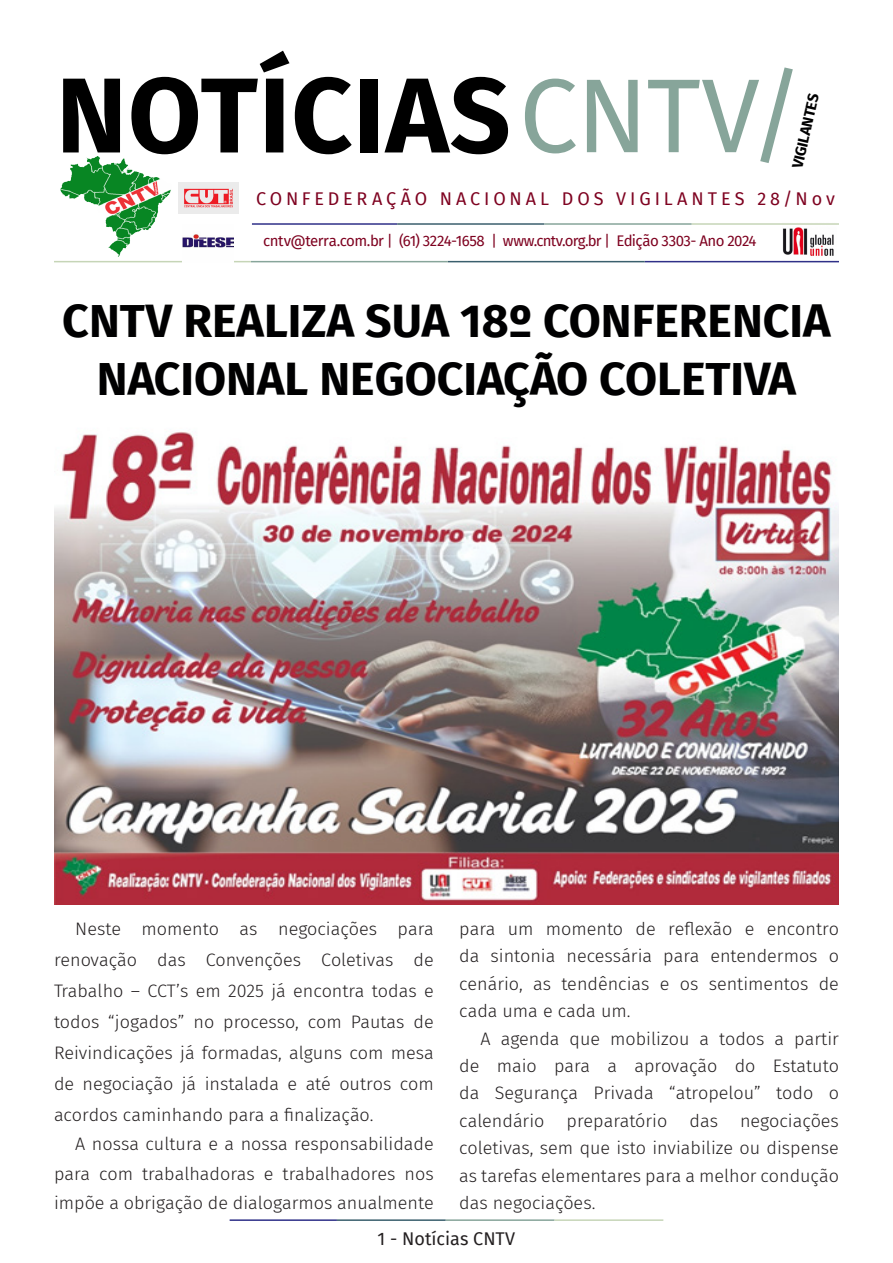
<style>
.page{position:relative;width:893px;height:1263px;background:#fff}
.page>*{position:absolute;margin:0;border:0;box-sizing:border-box;transform-origin:0 0}
.t1{font:700 106.5px "Fira Sans";letter-spacing:.01em;color:#000}
.t2{font:700 46.5px/58.5px "Fira Sans";color:#000001;text-align:center}
.t3{font:300 18px/27.5px "Fira Sans";color:#231f20;text-align:justify}
.t4{font:18px "Fira Sans";letter-spacing:.215em;color:#7e0220}
.t5{font:18px "Fira Sans";color:#231f20}
.t6{font:15px "Fira Sans";letter-spacing:-.035em;color:#7e0220}
.t7{font:700 15px "Fira Sans";color:#000001}
.s1{font-weight:400;font-size:105px;color:#87a59a}
</style>
<div class="page">
<hr style="left:230px;top:1219px;width:107px;height:2px;background:#2f3088">
<hr style="left:337px;top:1219px;width:109px;height:2px;background:#3a5f6d">
<hr style="left:446px;top:1219px;width:109px;height:2px;background:#87a59a">
<hr style="left:555px;top:1219px;width:108px;height:2px;background:#c6d5b7">
<img style="left:782px;top:227px;width:54px;height:34px">
<hr style="left:252px;top:223px;width:145px;height:2px;background:#2f3088">
<hr style="left:397px;top:223px;width:147px;height:2px;background:#3a5f6d">
<hr style="left:544px;top:223px;width:148px;height:2px;background:#87a59a">
<hr style="left:692px;top:223px;width:147px;height:2px;background:#c6d5b7">
<hr style="left:645px;top:261px;width:194px;height:1px;background:#2f3088">
<hr style="left:448px;top:261px;width:197px;height:1px;background:#3a5f6d">
<hr style="left:251px;top:261px;width:197px;height:1px;background:#87a59a">
<hr style="left:54px;top:261px;width:197px;height:1px;background:#c6d5b7">
<img style="left:61px;top:157px;width:110px;height:100px">
<img style="left:178px;top:182px;width:61px;height:32px">
<img style="left:183px;top:234px;width:51px;height:28px">
<img style="left:54px;top:432px;width:785px;height:473px">
<p class="t1" style="left:56px;top:26px;width:749px">NOTÍCIAS<span class="s1">CNTV/</span></p>
<p class="t7" style="left:785px;top:165px;width:77px;rotate:-77deg">VIGILANTES</p>
<p class="t4" style="left:256px;top:185px;width:580px">CONFEDERAÇÃO NACIONAL DOS VIGILANTES 28/Nov</p>
<p class="t6" style="left:263px;top:230px;width:495px">cntv@terra.com.br | (61) 3224-1658 | www.cntv.org.br | Edição 3303- Ano 2024</p>
<p class="t2" style="left:62px;top:288px;width:770px">CNTV REALIZA SUA 18º CONFERENCIA<br>NACIONAL NEGOCIAÇÃO COLETIVA</p>
<p class="t3" style="left:54px;top:913px;width:381px;line-height:30.9px;text-indent:21px">Neste momento as negociações para renovação das Convenções Coletivas de Trabalho – CCT’s em 2025 já encontra todas e todos “jogados” no processo, com Pautas de Reivindicações já formadas, alguns com mesa de negociação já instalada e até outros com acordos caminhando para a finalização.</p>
<p class="t3" style="left:54px;top:1129px;width:381px;line-height:29.4px;text-indent:21px">A nossa cultura e a nossa responsabilidade para com trabalhadoras e trabalhadores nos impõe a obrigação de dialogarmos anualmente</p>
<p class="t3" style="left:459px;top:915px;width:381px">para um momento de reflexão e encontro da sintonia necessária para entendermos o cenário, as tendências e os sentimentos de cada uma e cada um.</p>
<p class="t3" style="left:459px;top:1024px;width:381px;text-indent:21px">A agenda que mobilizou a todos a partir de maio para a aprovação do Estatuto da Segurança Privada “atropelou” todo o calendário preparatório das negociações coletivas, sem que isto inviabilize ou dispense as tarefas elementares para a melhor condução das negociações.</p>
<p class="t5" style="left:378px;top:1225px;width:139px">1 - Notícias CNTV</p>
</div>
